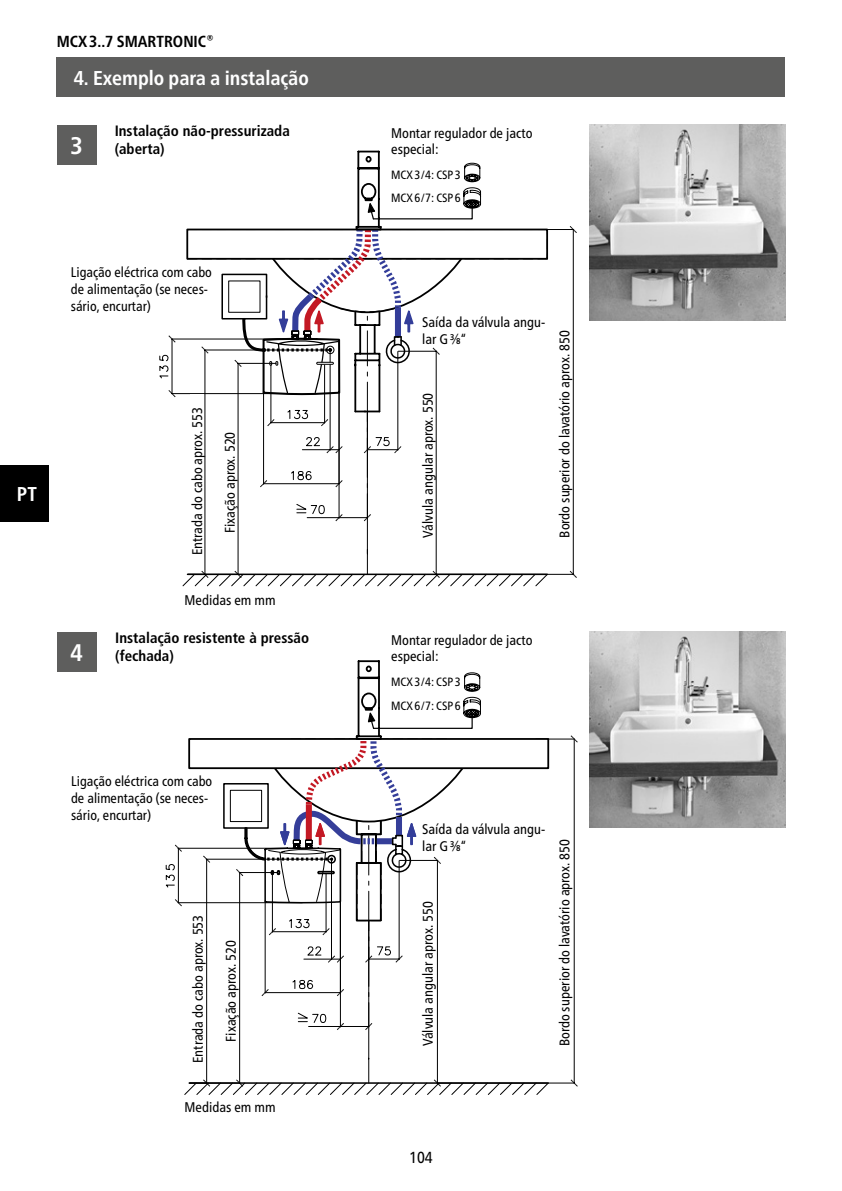
<style>
.page{position:relative;width:842px;height:1191px;background:#fff}
.page>*{position:absolute;margin:0;border:0;box-sizing:border-box;transform-origin:0 0}
.t1{font:700 condensed 24px "Frutiger Neue LTW1 G";color:#fff}
.t2{font:700 condensed 20px "Frutiger Neue LTW1 G";color:#fff}
.t3{font:700 condensed 16px "Frutiger Neue LTW1 G";color:#000}
.t4{font:condensed 16px "Frutiger Neue LTW1 G";color:#000}
.t5{font:700 condensed 15px/18px "Frutiger LT Std";color:#000}
.t6{font:condensed 14px/16.8px "Frutiger Neue LTW1 G";color:#000}
.t7{font:condensed 12px/23.6px "Frutiger Neue LTW1 G";color:#000}
</style>
<div class="page">
<div style="left:0;top:465px;width:48px;height:57px;background:#000"></div>
<div style="left:57px;top:57px;width:728px;height:39px;background:#5e5e5d"></div>
<div style="left:57px;top:125px;width:39px;height:39px;background:#5e5e5d"></div>
<img style="left:589px;top:125px;width:196px;height:196px">
<hr style="left:172px;top:393px;width:124px;height:1px;background:#000">
<hr style="left:172px;top:339px;width:109px;height:1px;background:#000">
<hr style="left:172px;top:339px;width:1px;height:54px;background:#000">
<svg style="left:168px;top:390px;width:8px;height:7px"></svg>
<svg style="left:168px;top:335px;width:8px;height:7px"></svg>
<svg style="left:160px;top:354px;width:9px;height:24px"></svg>
<svg style="left:182px;top:151px;width:395px;height:435px"></svg>
<div style="left:57px;top:632px;width:39px;height:39px;background:#5e5e5d"></div>
<svg style="left:184px;top:1086px;width:362px;height:8px"></svg>
<svg style="left:165px;top:660px;width:413px;height:426px"></svg>
<div style="left:421px;top:877px;width:13px;height:169px;background:#fff"></div>
<div style="left:421px;top:366px;width:13px;height:171px;background:#fff"></div>
<div style="left:557px;top:780px;width:14px;height:266px;background:#fff"></div>
<div style="left:557px;top:271px;width:14px;height:266px;background:#fff"></div>
<div style="left:224px;top:931px;width:13px;height:115px;background:#fff"></div>
<div style="left:223px;top:422px;width:13px;height:115px;background:#fff"></div>
<div style="left:190px;top:904px;width:14px;height:159px;background:#fff"></div>
<div style="left:190px;top:395px;width:14px;height:160px;background:#fff"></div>
<div style="left:422px;top:817px;width:136px;height:33px;background:#fff"></div>
<div style="left:422px;top:311px;width:136px;height:33px;background:#fff"></div>
<img style="left:589px;top:632px;width:196px;height:196px">
<p class="t3" style="left:57px;top:32px;width:159px">MCX3..7 SMARTRONIC®</p>
<h2 class="t2" style="left:74px;top:66px;width:237px">4. Exemplo para a instalação</h2>
<h1 class="t1" style="left:70px;top:131px;width:14px">3</h1>
<p class="t5" style="left:115px;top:122px;width:177px">Instalação não-pressurizada (aberta)</p>
<p class="t6" style="left:71px;top:264px;width:143px">Ligação eléctrica com cabo de alimentação (se neces&shy;sário, encurtar)</p>
<h2 class="t2" style="left:17px;top:482px;width:21px">PT</h2>
<p class="t6" style="left:189px;top:555px;width:150px;rotate:-90deg">Entrada do cabo aprox. 553</p>
<p class="t6" style="left:222px;top:533px;width:103px;rotate:-90deg">Fixação aprox. 520</p>
<p class="t6" style="left:185px;top:592px;width:93px">Medidas em mm</p>
<p class="t5" style="left:115px;top:629px;width:195px">Instalação resistente à pressão</p>
<h1 class="t1" style="left:70px;top:638px;width:14px">4</h1>
<p class="t5" style="left:115px;top:647px;width:60px">(fechada)</p>
<p class="t6" style="left:71px;top:773px;width:143px">Ligação eléctrica com cabo de alimentação (se neces&shy;sário, encurtar)</p>
<p class="t6" style="left:189px;top:1063px;width:150px;rotate:-90deg">Entrada do cabo aprox. 553</p>
<p class="t6" style="left:223px;top:1041px;width:103px;rotate:-90deg">Fixação aprox. 520</p>
<p class="t6" style="left:185px;top:1099px;width:93px">Medidas em mm</p>
<p class="t6" style="left:391px;top:125px;width:143px;line-height:16px">Montar regulador de jacto especial:</p>
<p class="t7" style="left:391px;top:163px;width:71px">MCX3/4: CSP 3<br>MCX6/7: CSP 6</p>
<p class="t6" style="left:422px;top:314px;width:124px">Saída da válvula angu&shy;lar G⅜“</p>
<p class="t6" style="left:419px;top:537px;width:146px;rotate:-90deg">Válvula angular aprox. 550</p>
<p class="t6" style="left:556px;top:537px;width:209px;rotate:-90deg">Bordo superior do lavatório aprox. 850</p>
<p class="t6" style="left:391px;top:632px;width:143px;line-height:16px">Montar regulador de jacto especial:</p>
<p class="t7" style="left:391px;top:670px;width:71px">MCX3/4: CSP 3<br>MCX6/7: CSP 6</p>
<p class="t6" style="left:422px;top:820px;width:124px">Saída da válvula angu&shy;lar G⅜“</p>
<p class="t6" style="left:419px;top:1046px;width:146px;rotate:-90deg">Válvula angular aprox. 550</p>
<p class="t6" style="left:556px;top:1046px;width:209px;rotate:-90deg">Bordo superior do lavatório aprox. 850</p>
<p class="t4" style="left:409px;top:1148px;width:25px">104</p>
</div>
